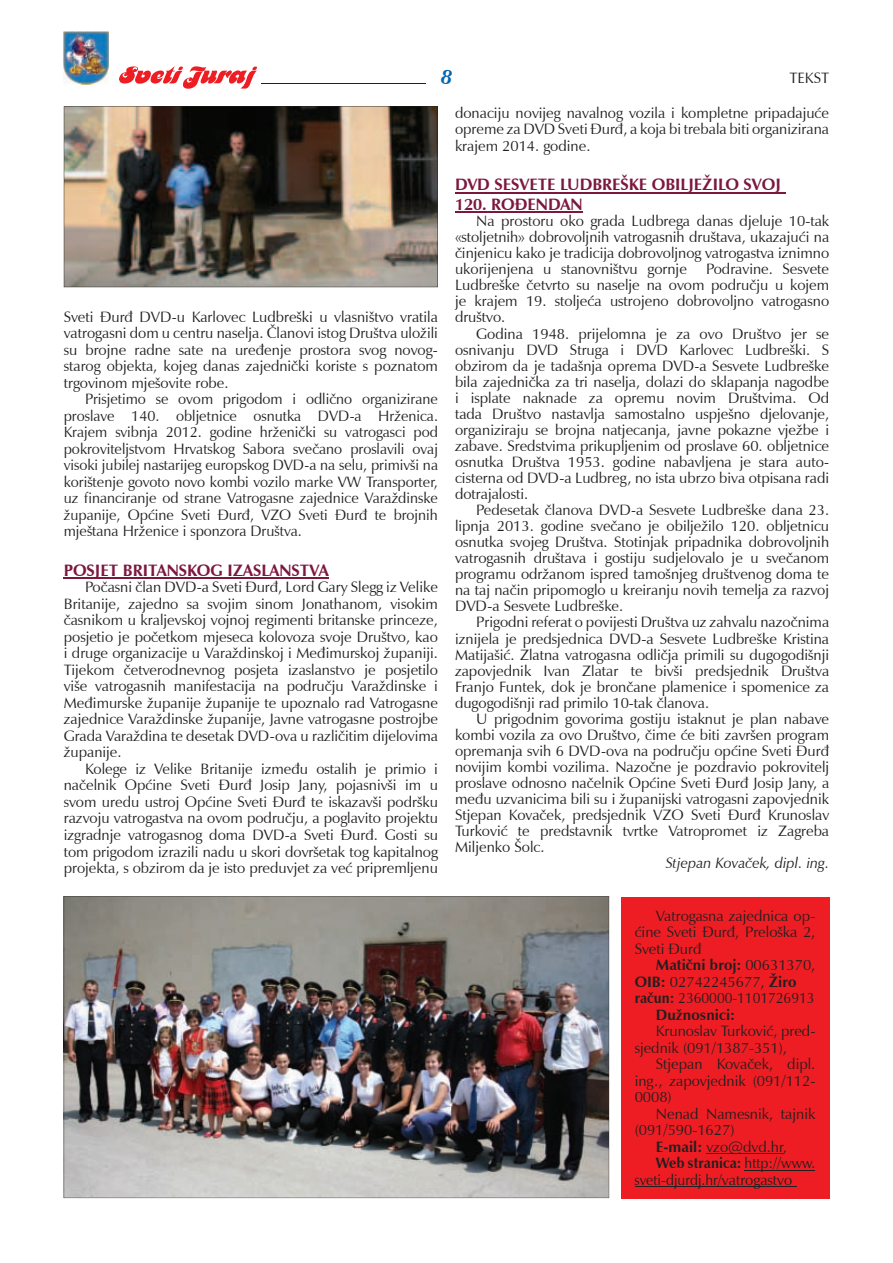
<style>
.page{position:relative;width:893px;height:1263px;background:#fff}
.page>*{position:absolute;margin:0;border:0;box-sizing:border-box;transform-origin:0 0}
.t1{font:italic 700 21px "Zapf Humanist 601 BT";color:#0166b3}
.t2{font:700 16.5px/19.8px "Zapf Humanist 601 BT";color:#7c173e}
.t3{font:15px/16.5px "Zapf Humanist 601 BT";color:#231f20;text-align:justify}
.t4{font:700 15px "Zapf Humanist 601 BT";color:#231f20}
.t5{font:15px "Zapf Humanist 601 BT";color:#231f20;scale:.95 1}
.t6{font:italic 15px "Zapf Humanist 601 BT";color:#231f20}
.t7{font:15px "Zapf Humanist 601 BT";color:#231f20;scale:.94 1}
.t8{font:700 15px "Zapf Humanist 601 BT";color:#231f20;scale:.95 1}
.s1{font-weight:400}
.s2{font-weight:700}
</style>
<div class="page">
<img style="left:64px;top:32px;width:44px;height:53px">
<hr style="left:262px;top:84px;width:164px;height:1px;background:#231f20">
<svg style="left:119px;top:66px;width:138px;height:23px"></svg>
<div style="left:621px;top:897px;width:208px;height:302px;background:#ee1d23"></div>
<hr style="left:64px;top:577px;width:265px;height:2px;background:#7c173e">
<hr style="left:455px;top:192px;width:330px;height:1px;background:#7c173e">
<hr style="left:455px;top:212px;width:128px;height:1px;background:#7c173e">
<img style="left:64px;top:106px;width:374px;height:181px">
<hr style="left:706px;top:1153px;width:77px;height:1px;background:#231f20">
<hr style="left:745px;top:1170px;width:70px;height:1px;background:#231f20">
<hr style="left:635px;top:1186px;width:161px;height:1px;background:#231f20">
<img style="left:64px;top:896px;width:545px;height:302px">
<h1 class="t1" style="left:441px;top:64px;width:13px">8</h1>
<p class="t3" style="left:789px;top:70px;width:41px">TEKST</p>
<p class="t3" style="left:64px;top:308px;width:376px">Sveti Đurđ DVD-u Karlovec Ludbreški u vlasništvo vratila vatrogasni dom u centru naselja. Članovi istog Društva uložili su brojne radne sate na uređenje prostora svog novog&shy;starog objekta, kojeg danas zajednički koriste s poznatom trgovinom mješovite robe.</p>
<p class="t3" style="left:64px;top:391px;width:376px;text-indent:21px">Prisjetimo se ovom prigodom i odlično organizirane proslave 140. obljetnice osnutka DVD-a Hrženica.<br>Krajem svibnja 2012. godine hrženički su vatrogasci pod pokroviteljstvom Hrvatskog Sabora svečano proslavili ovaj visoki jubilej nastarijeg europskog DVD-a na selu, primivši na korištenje govoto novo kombi vozilo marke VW Transporter, uz financiranje od strane Vatrogasne zajednice Varaždinske županije, Općine Sveti Đurđ, VZO Sveti Đurđ te brojnih mještana Hrženice i sponzora Društva.</p>
<p class="t2" style="left:64px;top:560px;width:266px">POSJET BRITANSKOG IZASLANSTVA</p>
<p class="t3" style="left:64px;top:579px;width:376px;text-indent:21px">Počasni član DVD-a Sveti Đurđ, Lord Gary Slegg iz Velike Britanije, zajedno sa svojim sinom Jonathanom, visokim časnikom u kraljevskoj vojnoj regimenti britanske princeze, posjetio je početkom mjeseca kolovoza svoje Društvo, kao i druge organizacije u Varaždinskoj i Međimurskoj županiji.<br>Tijekom četverodnevnog posjeta izaslanstvo je posjetilo više vatrogasnih manifestacija na području Varaždinske i Međimurske županije županije te upoznalo rad Vatrogasne zajednice Varaždinske županije, Javne vatrogasne postrojbe Grada Varaždina te desetak DVD-ova u različitim dijelovima županije.</p>
<p class="t3" style="left:64px;top:760px;width:376px;text-indent:21px">Kolege iz Velike Britanije između ostalih je primio i načelnik Općine Sveti Đurđ Josip Jany, pojasnivši im u svom uredu ustroj Općine Sveti Đurđ te iskazavši podršku razvoju vatrogastva na ovom području, a poglavito projektu izgradnje vatrogasnog doma DVD-a Sveti Đurđ. Gosti su tom prigodom izrazili nadu u skori dovršetak tog kapitalnog projekta, s obzirom da je isto preduvjet za već pripremljenu</p>
<p class="t3" style="left:455px;top:104px;width:376px">donaciju novijeg navalnog vozila i kompletne pripadajuće opreme za DVD Sveti Đurđ, a koja bi trebala biti organizirana krajem 2014. godine.</p>
<p class="t2" style="left:455px;top:175px;width:327px">DVD SESVETE LUDBREŠKE OBILJEŽILO SVOJ<br>120. ROĐENDAN</p>
<p class="t3" style="left:455px;top:213px;width:376px;line-height:16px;text-indent:21px">Na prostoru oko grada Ludbrega danas djeluje 10-tak «stoljetnih» dobrovoljnih vatrogasnih društava, ukazajući na činjenicu kako je tradicija dobrovoljnog vatrogastva iznimno ukorijenjena u stanovništvu gornje</p>
<p class="t3" style="left:455px;top:261px;width:376px;line-height:16px;text-indent:251px">Podravine. Sesvete Ludbreške četvrto su naselje na ovom području u kojem je krajem 19. stoljeća ustrojeno dobrovoljno vatrogasno društvo.</p>
<p class="t3" style="left:455px;top:325px;width:376px;line-height:16px;text-indent:21px">Godina 1948. prijelomna je za ovo Društvo jer se osnivanju DVD Struga i DVD Karlovec Ludbreški. S obzirom da je tadašnja oprema DVD-a Sesvete Ludbreške bila zajednička za tri naselja, dolazi do sklapanja nagodbe i isplate naknade za opremu novim Društvima. Od tada Društvo nastavlja samostalno uspješno djelovanje, organiziraju se brojna natjecanja, javne pokazne vježbe i zabave. Sredstvima prikupljenim od proslave 60. obljetnice osnutka Društva 1953. godine nabavljena je stara auto&shy;cisterna od DVD-a Ludbreg, no ista ubrzo biva otpisana radi dotrajalosti.</p>
<p class="t3" style="left:455px;top:502px;width:376px;line-height:16px;text-indent:21px">Pedesetak članova DVD-a Sesvete Ludbreške dana 23. lipnja 2013. godine svečano je obilježilo 120. obljetnicu osnutka svojeg Društva. Stotinjak pripadnika dobrovoljnih vatrogasnih društava i gostiju sudjelovalo je u svečanom programu održanom ispred tamošnjeg društvenog doma te na taj način pripomoglo u kreiranju novih temelja za razvoj DVD-a Sesvete Ludbreške.</p>
<p class="t3" style="left:455px;top:614px;width:376px;line-height:16px;text-indent:21px">Prigodni referat o povijesti Društva uz zahvalu nazočnima iznijela je predsjednica DVD-a Sesvete Ludbreške Kristina Matijašić. Zlatna vatrogasna odličja primili su dugogodišnji zapovjednik Ivan Zlatar te bivši predsjednik Društva Franjo Funtek, dok je brončane plamenice i spomenice za dugogodišnji rad primilo 10-tak članova.</p>
<p class="t3" style="left:455px;top:711px;width:376px;line-height:16px;text-indent:21px">U prigodnim govorima gostiju istaknut je plan nabave kombi vozila za ovo Društvo, čime će biti završen program opremanja svih 6 DVD-ova na području općine Sveti Đurđ novijim kombi vozilima. Nazočne je pozdravio pokrovitelj proslave odnosno načelnik Općine Sveti Đurđ Josip Jany, a među uzvanicima bili su i županijski vatrogasni zapovjednik Stjepan Kovaček, predsjednik VZO Sveti Đurđ Krunoslav Turković te predstavnik tvrtke Vatropromet iz Zagreba Miljenko Šolc.</p>
<p class="t6" style="left:666px;top:854px;width:165px">Stjepan Kovaček, dipl. ing.</p>
<p class="t3" style="left:635px;top:907px;width:182px;text-indent:21px">Vatrogasna zajednica op&shy;ćine Sveti Đurđ, Preloška 2, Sveti Đurđ</p>
<p class="t4" style="left:656px;top:956px;width:161px">Matični broj: <span class="s1">00631370,</span></p>
<p class="t3" style="left:635px;top:973px;width:163px"><span class="s2">OIB:</span> 02742245677, <span class="s2">Žiro</span></p>
<p class="t7" style="left:635px;top:989px;width:193px"><span class="s2">račun:</span> 2360000-1101726913</p>
<p class="t4" style="left:656px;top:1005px;width:81px">Dužnosnici:</p>
<p class="t3" style="left:635px;top:1023px;width:182px;text-indent:21px">Krunoslav Turković, pred&shy;sjednik (091/1387-351),</p>
<p class="t3" style="left:635px;top:1056px;width:182px;text-indent:21px">Stjepan Kovaček, dipl. ing., zapovjednik (091/112- 0008)</p>
<p class="t3" style="left:656px;top:1105px;width:161px">Nenad Namesnik, tajnik</p>
<p class="t3" style="left:635px;top:1122px;width:101px">(091/590-1627)</p>
<p class="t3" style="left:656px;top:1138px;width:133px"><span class="s2">E-mail:</span> vzo@dvd.hr,</p>
<p class="t8" style="left:656px;top:1154px;width:169px">Web stranica: <span class="s1">http://www.</span></p>
<p class="t5" style="left:635px;top:1170px;width:167px">sveti-djurdj.hr/vatrogastvo</p>
</div>
